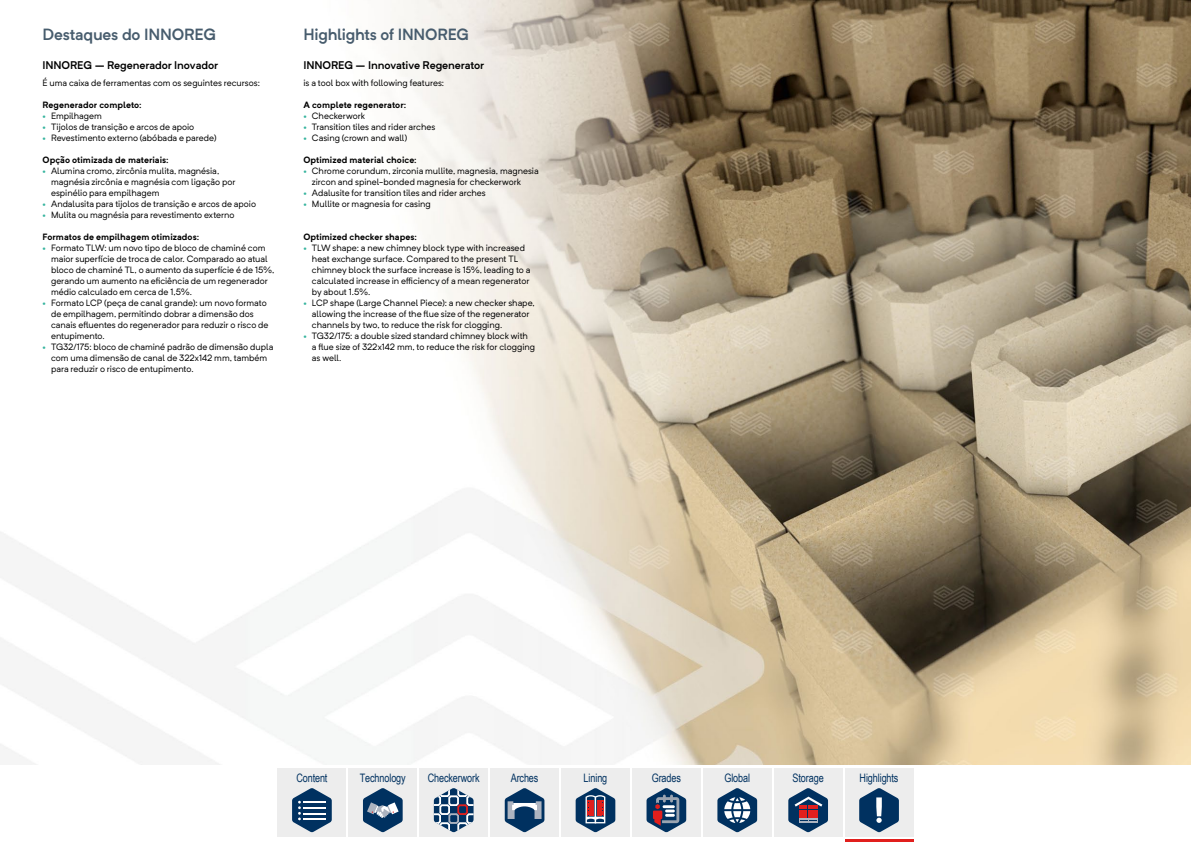
<style>
.page{position:relative;width:1191px;height:842px;background:#fff}
.page>*{position:absolute;margin:0;border:0;box-sizing:border-box;transform-origin:0 0}
.t1{font:600 16px "Neutrif Pro";letter-spacing:-.015em;color:#475c6d}
.t2{font:11.7px "Arial Narrow";letter-spacing:-.01em;color:#003160;scale:.95 1}
.t3{font:600 11px "Neutrif Pro";letter-spacing:-.01em;color:#000}
.t4{font:9px/11px "Neutrif Pro";color:#000}
.t5{font:700 9px "Neutrif Pro";letter-spacing:.005em;color:#000}
.s1{color:#37b49e}
</style>
<div class="page">
<img style="left:0;top:0;width:1190px;height:765px">
<div style="left:278px;top:768px;width:68px;height:68px;background:#ededed"></div>
<svg style="left:292px;top:788px;width:40px;height:44px"></svg>
<div style="left:703px;top:768px;width:68px;height:68px;background:#ededed"></div>
<div style="left:561px;top:768px;width:68px;height:68px;background:#ededed"></div>
<div style="left:632px;top:768px;width:68px;height:68px;background:#ededed"></div>
<div style="left:490px;top:768px;width:68px;height:68px;background:#ededed"></div>
<div style="left:774px;top:768px;width:68px;height:68px;background:#ededed"></div>
<div style="left:845px;top:768px;width:68px;height:68px;background:#ededed"></div>
<div style="left:349px;top:768px;width:68px;height:68px;background:#ededed"></div>
<div style="left:420px;top:768px;width:68px;height:68px;background:#ededed"></div>
<svg style="left:646px;top:788px;width:40px;height:44px"></svg>
<svg style="left:363px;top:788px;width:40px;height:44px"></svg>
<svg style="left:575px;top:788px;width:40px;height:44px"></svg>
<svg style="left:717px;top:788px;width:40px;height:44px"></svg>
<svg style="left:788px;top:788px;width:40px;height:44px"></svg>
<svg style="left:505px;top:788px;width:39px;height:44px"></svg>
<svg style="left:859px;top:788px;width:40px;height:44px"></svg>
<svg style="left:434px;top:788px;width:39px;height:44px"></svg>
<hr style="left:845px;top:839px;width:68px;height:3px;background:#e11f1d">
<h1 class="t1" style="left:43px;top:23px;width:175px">Destaques do INNOREG</h1>
<p class="t3" style="left:43px;top:58px;width:177px">INNOREG – Regenerador Inovador</p>
<p class="t4" style="left:43px;top:77px;width:219px">É uma caixa de ferramentas com os seguintes recursos:</p>
<p class="t5" style="left:43px;top:98px;width:101px">Regenerador completo:</p>
<p class="t4" style="left:43px;top:110px;width:61px"><span class="s1">•</span> Empilhagem</p>
<p class="t4" style="left:43px;top:121px;width:153px"><span class="s1">•</span> Tijolos de transição e arcos de apoio</p>
<p class="t4" style="left:43px;top:132px;width:175px"><span class="s1">•</span> Revestimento externo (abóbada e parede)</p>
<p class="t5" style="left:43px;top:153px;width:128px">Opção otimizada de materiais:</p>
<p class="t4" style="left:51px;top:165px;width:186px;text-indent:-9px"><span class="s1">•</span> Alumina cromo, zircônia mulita, magnésia, magnésia zircônia e magnésia com ligação por espinélio para empilhagem</p>
<p class="t4" style="left:43px;top:198px;width:215px"><span class="s1">•</span> Andalusita para tijolos de transição e arcos de apoio</p>
<p class="t4" style="left:43px;top:209px;width:193px"><span class="s1">•</span> Mulita ou magnésia para revestimento externo</p>
<p class="t5" style="left:43px;top:230px;width:158px">Formatos de empilhagem otimizados:</p>
<p class="t4" style="left:51px;top:242px;width:225px;text-indent:-9px"><span class="s1">•</span> Formato TLW: um novo tipo de bloco de chaminé com maior superfície de troca de calor. Comparado ao atual bloco de chaminé TL, o aumento da superfície é de 15%, gerando um aumento na eficiência de um regenerador médio calculado em cerca de 1,5%.</p>
<p class="t4" style="left:51px;top:297px;width:219px;text-indent:-9px"><span class="s1">•</span> Formato LCP (peça de canal grande): um novo formato de empilhagem, permitindo dobrar a dimensão dos canais efluentes do regenerador para reduzir o risco de entupimento.</p>
<p class="t4" style="left:51px;top:341px;width:224px;text-indent:-9px"><span class="s1">•</span> TG32/175: bloco de chaminé padrão de dimensão dupla com uma dimensão de canal de 322x142 mm, também para reduzir o risco de entupimento.</p>
<h1 class="t1" style="left:303px;top:23px;width:167px">Highlights of INNOREG</h1>
<p class="t3" style="left:303px;top:58px;width:182px">INNOREG – Innovative Regenerator</p>
<p class="t4" style="left:303px;top:77px;width:142px">is a tool box with following features:</p>
<p class="t5" style="left:303px;top:98px;width:104px">A complete regenerator:</p>
<p class="t4" style="left:303px;top:110px;width:63px"><span class="s1">•</span> Checkerwork</p>
<p class="t4" style="left:303px;top:121px;width:133px"><span class="s1">•</span> Transition tiles and rider arches</p>
<p class="t4" style="left:303px;top:132px;width:105px"><span class="s1">•</span> Casing (crown and wall)</p>
<p class="t5" style="left:303px;top:153px;width:115px">Optimized material choice:</p>
<p class="t4" style="left:312px;top:165px;width:228px;text-indent:-9px"><span class="s1">•</span> Chrome corundum, zirconia mullite, magnesia, magnesia zircon and spinel-bonded magnesia for checkerwork</p>
<p class="t4" style="left:303px;top:187px;width:184px"><span class="s1">•</span> Adalusite for transition tiles and rider arches</p>
<p class="t4" style="left:303px;top:198px;width:129px"><span class="s1">•</span> Mullite or magnesia for casing</p>
<p class="t5" style="left:303px;top:230px;width:115px">Optimized checker shapes:</p>
<p class="t4" style="left:312px;top:242px;width:220px;text-indent:-9px"><span class="s1">•</span> TLW shape: a new chimney block type with increased heat exchange surface. Compared to the present TL chimney block the surface increase is 15%, leading to a calculated increase in efficiency of a mean regenerator by about 1.5%.</p>
<p class="t4" style="left:312px;top:297px;width:224px;text-indent:-9px"><span class="s1">•</span> LCP shape (Large Channel Piece): a new checker shape, allowing the increase of the flue size of the regenerator channels by two, to reduce the risk for clogging.</p>
<p class="t4" style="left:312px;top:330px;width:225px;text-indent:-9px"><span class="s1">•</span> TG32/175: a double sized standard chimney block with<br>a flue size of 322x142 mm, to reduce the risk for clogging as well.</p>
<p class="t2" style="left:296px;top:769px;width:34px">Content</p>
<p class="t2" style="left:360px;top:769px;width:50px">Technology</p>
<p class="t2" style="left:428px;top:769px;width:56px">Checkerwork</p>
<p class="t2" style="left:511px;top:769px;width:31px">Arches</p>
<p class="t2" style="left:583px;top:769px;width:26px">Lining</p>
<p class="t2" style="left:652px;top:769px;width:32px">Grades</p>
<p class="t2" style="left:724px;top:769px;width:29px">Global</p>
<p class="t2" style="left:792px;top:769px;width:34px">Storage</p>
<p class="t2" style="left:859px;top:769px;width:42px">Highlights</p>
</div>
